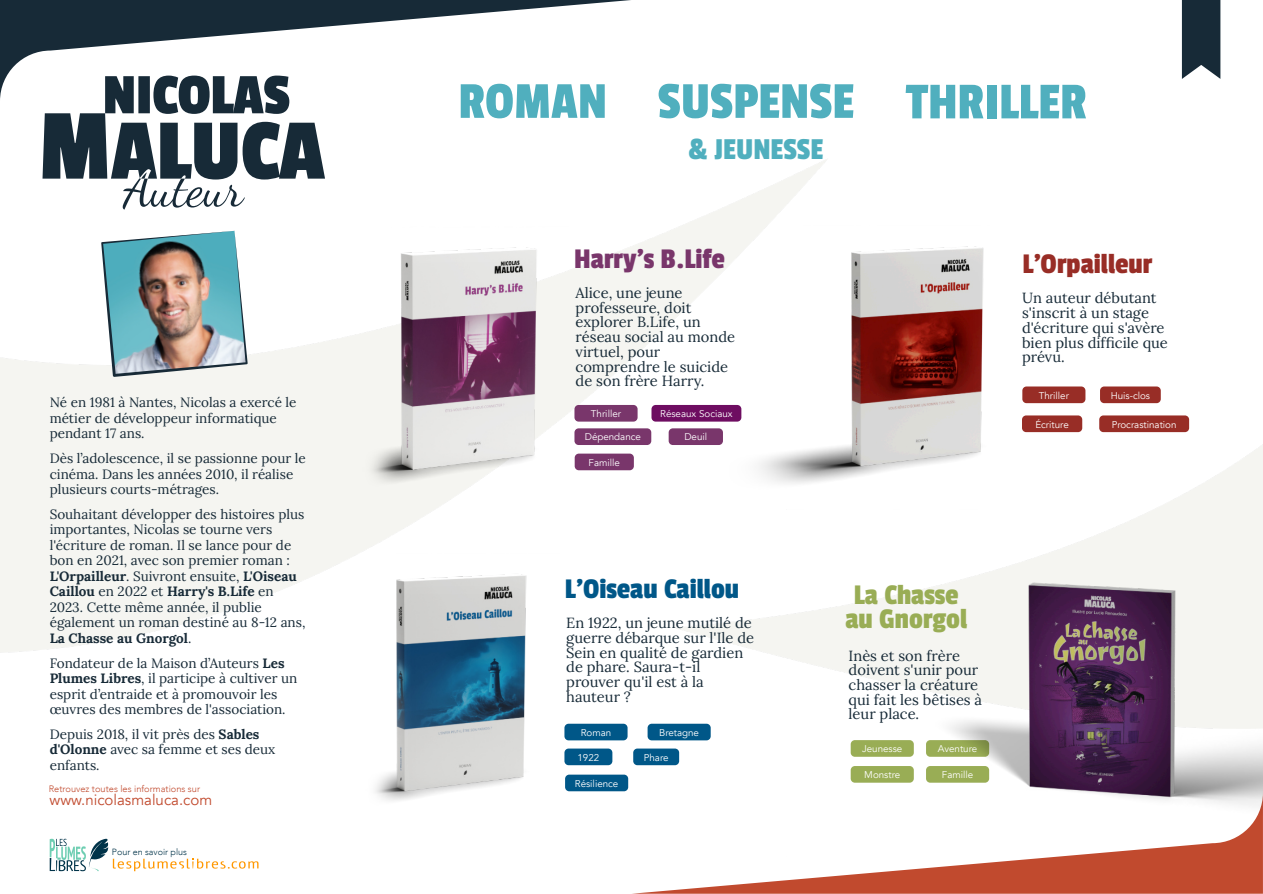
<style>
.page{position:relative;width:1263px;height:894px;background:#fff}
.page>*{position:absolute;margin:0;border:0;box-sizing:border-box;transform-origin:0 0}
.t1{font:54px "Passion One";color:#50afbe}
.t2{font:31.8px "Passion One";color:#50afbe}
.t3{font:29.85px "Passion One";color:#99ad55}
.t4{font:29.85px "Passion One";color:#005788}
.t5{font:29.85px "Passion One";color:#79366b}
.t6{font:29.85px "Passion One";color:#982d26}
.t7{font:15px "Avenir";color:#c14a2e}
.t8{font:14.7px "Lora";color:#172a37}
.t9{font:13.5px "Lora";color:#172a37}
.t10{font:700 13.5px "Lora";color:#172a37}
.t11{font:9.75px "Avenir";color:#fff}
.t12{font:300 9.3px "Avenir";color:#c14a2e}
.t13{font:300 9px "Avenir";color:#003349}
.s1{font-weight:400}
.s2{font-weight:700}
</style>
<div class="page">
<img style="left:0;top:159px;width:1263px;height:569px">
<svg style="left:0;top:0;width:631px;height:99px"></svg>
<svg style="left:641px;top:856px;width:622px;height:37px;fill:#c14a2e"></svg>
<svg style="left:43px;top:76px;width:282px;height:133px"></svg>
<svg style="left:1182px;top:0;width:38px;height:79px;background:#2c3d49"></svg>
<img style="left:101px;top:230px;width:147px;height:147px">
<div style="left:1022px;top:415px;width:60px;height:17px;background:#982d26;border-radius:4px"></div>
<div style="left:1100px;top:386px;width:61px;height:17px;background:#982d26;border-radius:4px"></div>
<div style="left:1099px;top:415px;width:90px;height:17px;background:#982d26;border-radius:4px"></div>
<div style="left:1022px;top:386px;width:63px;height:17px;background:#982d26;border-radius:4px"></div>
<img style="left:730px;top:225px;width:287px;height:264px">
<div style="left:651px;top:405px;width:90px;height:16px;background:#6e0d61;border-radius:4px"></div>
<div style="left:574px;top:428px;width:77px;height:17px;background:#79366b;border-radius:4px"></div>
<div style="left:574px;top:405px;width:64px;height:16px;background:#79366b;border-radius:4px"></div>
<div style="left:669px;top:428px;width:54px;height:17px;background:#79366b;border-radius:4px"></div>
<div style="left:575px;top:453px;width:59px;height:17px;background:#79366b;border-radius:4px"></div>
<img style="left:363px;top:226px;width:206px;height:260px">
<div style="left:564px;top:723px;width:64px;height:17px;background:#005788;border-radius:4px"></div>
<div style="left:648px;top:723px;width:63px;height:17px;background:#005788;border-radius:4px"></div>
<div style="left:564px;top:748px;width:48px;height:16px;background:#005788;border-radius:4px"></div>
<div style="left:633px;top:748px;width:46px;height:16px;background:#005788;border-radius:4px"></div>
<div style="left:565px;top:774px;width:63px;height:17px;background:#005788;border-radius:4px"></div>
<img style="left:365px;top:553px;width:201px;height:248px">
<img style="left:786px;top:509px;width:477px;height:347px">
<svg style="left:50px;top:838px;width:209px;height:33px"></svg>
<p class="t9" style="left:50px;top:393px;width:248px">Né en 1981 à Nantes, Nicolas a exercé le</p>
<p class="t9" style="left:50px;top:409px;width:229px">métier de développeur informatique</p>
<p class="t9" style="left:50px;top:424px;width:96px">pendant 17 ans.</p>
<p class="t9" style="left:50px;top:449px;width:258px">Dès l’adolescence, il se passionne pour le</p>
<p class="t9" style="left:50px;top:465px;width:245px">cinéma. Dans les années 2010, il réalise</p>
<p class="t9" style="left:50px;top:480px;width:171px">plusieurs courts-métrages.</p>
<p class="t9" style="left:50px;top:505px;width:256px">Souhaitant développer des histoires plus</p>
<p class="t9" style="left:50px;top:520px;width:224px">importantes, Nicolas se tourne vers</p>
<p class="t9" style="left:50px;top:536px;width:243px">l'écriture de roman. Il se lance pour de</p>
<p class="t9" style="left:50px;top:551px;width:242px">bon en 2021, avec son premier roman :</p>
<p class="t10" style="left:50px;top:567px;width:249px">L'Orpailleur<span class="s1">. Suivront ensuite,</span> L'Oiseau</p>
<p class="t10" style="left:50px;top:582px;width:226px">Caillou <span class="s1">en 2022 et</span> Harry's B.Life <span class="s1">en</span></p>
<p class="t9" style="left:50px;top:598px;width:214px">2023. Cette même année, il publie</p>
<p class="t9" style="left:50px;top:613px;width:257px">également un roman destiné au 8-12 ans,</p>
<p class="t10" style="left:50px;top:629px;width:143px">La Chasse au Gnorgol<span class="s1">.</span></p>
<p class="t9" style="left:50px;top:653px;width:236px">Fondateur de la Maison d’Auteurs <span class="s2">Les</span></p>
<p class="t9" style="left:50px;top:669px;width:249px"><span class="s2">Plumes Libres</span>, il participe à cultiver un</p>
<p class="t9" style="left:50px;top:684px;width:229px">esprit d’entraide et à promouvoir les</p>
<p class="t9" style="left:50px;top:700px;width:237px">œuvres des membres de l'association.</p>
<p class="t9" style="left:50px;top:724px;width:211px">Depuis 2018, il vit près des <span class="s2">Sables</span></p>
<p class="t9" style="left:50px;top:740px;width:227px"><span class="s2">d'Olonne</span> avec sa femme et ses deux</p>
<p class="t9" style="left:50px;top:755px;width:51px">enfants.</p>
<p class="t12" style="left:49px;top:782px;width:153px">Retrouvez toutes les informations sur</p>
<p class="t7" style="left:49px;top:789px;width:164px">www.nicolasmaluca.com</p>
<p class="t13" style="left:112px;top:845px;width:77px">Pour en savoir plus</p>
<p class="t1" style="left:458px;top:73px;width:150px">ROMAN</p>
<p class="t1" style="left:658px;top:73px;width:198px">SUSPENSE</p>
<p class="t1" style="left:906px;top:73px;width:182px">THRILLER</p>
<p class="t2" style="left:688px;top:132px;width:137px">&amp; JEUNESSE</p>
<p class="t5" style="left:574px;top:243px;width:152px">Harry's B.Life</p>
<p class="t8" style="left:576px;top:283px;width:108px">Alice, une jeune</p>
<p class="t8" style="left:576px;top:298px;width:118px">professeure, doit</p>
<p class="t8" style="left:576px;top:312px;width:127px">explorer B.Life, un</p>
<p class="t8" style="left:576px;top:327px;width:161px">réseau social au monde</p>
<p class="t8" style="left:576px;top:342px;width:86px">virtuel, pour</p>
<p class="t8" style="left:576px;top:356px;width:154px">comprendre le suicide</p>
<p class="t8" style="left:576px;top:371px;width:130px">de son frère Harry.</p>
<p class="t11" style="left:660px;top:407px;width:74px">Réseaux Sociaux</p>
<p class="t11" style="left:585px;top:430px;width:58px">Dépendance</p>
<p class="t11" style="left:591px;top:407px;width:32px">Thriller</p>
<p class="t11" style="left:684px;top:430px;width:24px">Deuil</p>
<p class="t11" style="left:589px;top:455px;width:33px">Famille</p>
<p class="t4" style="left:565px;top:573px;width:176px">L'Oiseau Caillou</p>
<p class="t8" style="left:566px;top:613px;width:187px">En 1922, un jeune mutilé de</p>
<p class="t8" style="left:566px;top:627px;width:189px">guerre débarque sur l'Ile de</p>
<p class="t8" style="left:566px;top:642px;width:179px">Sein en qualité de gardien</p>
<p class="t8" style="left:566px;top:657px;width:136px">de phare. Saura-t-il</p>
<p class="t8" style="left:566px;top:672px;width:139px">prouver qu'il est à la</p>
<p class="t8" style="left:566px;top:686px;width:66px">hauteur ?</p>
<p class="t11" style="left:581px;top:725px;width:32px">Roman</p>
<p class="t11" style="left:659px;top:725px;width:41px">Bretagne</p>
<p class="t11" style="left:577px;top:750px;width:23px">1922</p>
<p class="t11" style="left:644px;top:750px;width:26px">Phare</p>
<p class="t11" style="left:575px;top:776px;width:45px">Résilience</p>
<p class="t6" style="left:1022px;top:248px;width:131px">L'Orpailleur</p>
<p class="t8" style="left:1022px;top:288px;width:136px">Un auteur débutant</p>
<p class="t8" style="left:1022px;top:303px;width:128px">s'inscrit à un stage</p>
<p class="t8" style="left:1022px;top:318px;width:144px">d'écriture qui s'avère</p>
<p class="t8" style="left:1022px;top:333px;width:147px">bien plus difficile que</p>
<p class="t8" style="left:1022px;top:347px;width:44px">prévu.</p>
<p class="t11" style="left:1039px;top:388px;width:32px">Thriller</p>
<p class="t11" style="left:1035px;top:417px;width:35px">Écriture</p>
<p class="t11" style="left:1111px;top:388px;width:41px">Huis-clos</p>
<p class="t11" style="left:1112px;top:417px;width:66px">Procrastination</p>
<p class="t3" style="left:854px;top:578px;width:106px">La Chasse</p>
<p class="t3" style="left:845px;top:602px;width:123px">au Gnorgol</p>
<p class="t8" style="left:849px;top:645px;width:113px">Inès et son frère</p>
<p class="t8" style="left:849px;top:660px;width:131px">doivent s'unir pour</p>
<p class="t8" style="left:849px;top:675px;width:131px">chasser la créature</p>
<p class="t8" style="left:849px;top:689px;width:135px">qui fait les bêtises à</p>
<p class="t8" style="left:849px;top:704px;width:72px">leur place.</p>
<p class="t11" style="left:862px;top:742px;width:42px">Jeunesse</p>
<p class="t11" style="left:938px;top:742px;width:41px">Aventure</p>
<p class="t11" style="left:864px;top:768px;width:37px">Monstre</p>
<p class="t11" style="left:942px;top:768px;width:33px">Famille</p>
</div>
